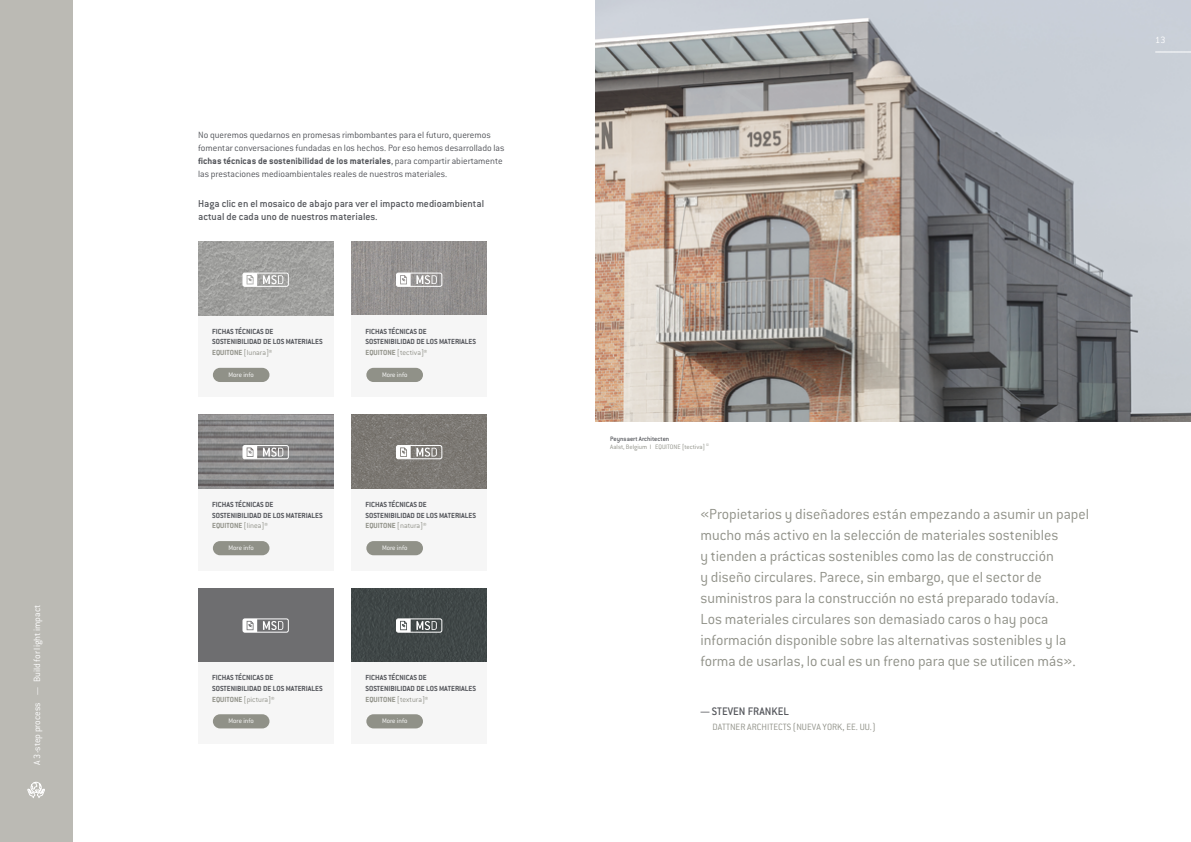
<style>
.page{position:relative;width:1191px;height:842px;background:#fff}
.page>*{position:absolute;margin:0;border:0;box-sizing:border-box;transform-origin:0 0}
.t1{font:300 16px/21px "ITC Conduit LTCE";color:#909188}
.t2{font:500 12px "ITC Conduit LTCE";color:#54565b}
.t3{font:500 11px/13px "ITC Conduit LTCE";color:#54565b}
.t4{font:300 10px/13px "ITC Conduit LTCE";color:#54565b}
.t5{font:300 10px "ITC Conduit LTCE";color:#fff}
.t6{font:300 10px "ITC Conduit LTCE";color:#909188}
.t7{font:700 8.1px/10.8px "ITC Conduit LTCE";color:#54565b}
.t8{font:300 7.3px "ITC Conduit LTCE";color:#fff}
.t9{font:300 7px/8px "ITC Conduit LTCE";color:#909188}
.s1{font-weight:700}
.s2{color:#909188}
.s3{font-weight:300;color:#909188}
.s4{font-weight:500;color:#54565b}
</style>
<div class="page">
<img style="left:351px;top:415px;width:136px;height:74px">
<div style="left:0;top:0;width:72px;height:842px;background:#bbbab4"></div>
<svg style="left:27px;top:782px;width:18px;height:16px"></svg>
<img style="left:595px;top:0;width:596px;height:421px">
<hr style="left:1155px;top:52px;width:36px;height:1px;background:#fff">
<div style="left:351px;top:588px;width:136px;height:74px;background:#404747"></div>
<img style="left:351px;top:241px;width:136px;height:74px">
<img style="left:198px;top:415px;width:135px;height:74px">
<div style="left:198px;top:316px;width:135px;height:81px;background:#f6f6f6"></div>
<img style="left:198px;top:241px;width:135px;height:75px">
<div style="left:198px;top:489px;width:135px;height:81px;background:#f6f6f6"></div>
<div style="left:198px;top:662px;width:135px;height:81px;background:#f6f6f6"></div>
<div style="left:351px;top:316px;width:135px;height:81px;background:#f6f6f6"></div>
<div style="left:351px;top:489px;width:135px;height:81px;background:#f6f6f6"></div>
<div style="left:351px;top:662px;width:135px;height:81px;background:#f6f6f6"></div>
<div style="left:243px;top:273px;width:46px;height:14px;border:1px solid #fff;border-radius:2px"></div>
<svg style="left:263px;top:275px;width:20px;height:9px"></svg>
<svg style="left:243px;top:273px;width:14px;height:13px"></svg>
<div style="left:243px;top:445px;width:46px;height:14px;border:1px solid #fff;border-radius:2px"></div>
<svg style="left:263px;top:448px;width:20px;height:9px"></svg>
<svg style="left:243px;top:445px;width:14px;height:14px"></svg>
<div style="left:243px;top:619px;width:46px;height:13px;border:1px solid #fff;border-radius:2px"></div>
<svg style="left:263px;top:621px;width:20px;height:9px"></svg>
<svg style="left:243px;top:619px;width:14px;height:13px"></svg>
<div style="left:396px;top:273px;width:46px;height:14px;border:1px solid #fff;border-radius:2px"></div>
<svg style="left:396px;top:273px;width:41px;height:13px"></svg>
<div style="left:396px;top:445px;width:46px;height:14px;border:1px solid #fff;border-radius:2px"></div>
<svg style="left:396px;top:445px;width:41px;height:14px"></svg>
<div style="left:396px;top:619px;width:46px;height:13px;border:1px solid #fff;border-radius:2px"></div>
<svg style="left:396px;top:619px;width:41px;height:13px"></svg>
<div style="left:213px;top:368px;width:56px;height:14px;background:#909188;border-radius:7px"></div>
<div style="left:213px;top:541px;width:56px;height:14px;background:#909188;border-radius:7px"></div>
<div style="left:213px;top:714px;width:56px;height:14px;background:#909188;border-radius:7px"></div>
<div style="left:366px;top:368px;width:57px;height:14px;background:#909188;border-radius:7px"></div>
<div style="left:366px;top:541px;width:57px;height:14px;background:#909188;border-radius:7px"></div>
<div style="left:366px;top:714px;width:57px;height:14px;background:#909188;border-radius:7px"></div>
<p class="t5" style="left:31px;top:765px;width:161px;rotate:-90deg">A 3-step process — Build for light impact</p>
<p class="t4" style="left:198px;top:129px;width:308px">No queremos quedarnos en promesas rimbombantes para el futuro, queremos fomentar conversaciones fundadas en los hechos. Por eso hemos desarrollado las <span class="s1">fichas técnicas de sostenibilidad de los materiales</span>, para compartir abiertamente las prestaciones medioambientales reales de nuestros materiales.</p>
<p class="t3" style="left:198px;top:197px;width:287px">Haga clic en el mosaico de abajo para ver el impacto medioambiental actual de cada uno de nuestros materiales.</p>
<p class="t7" style="left:212px;top:325px;width:112px">FICHAS TÉCNICAS DE<br>SOSTENIBILIDAD DE LOS MATERIALES<br><span class="s2">EQUITONE</span> <span class="s3">[lunara]®</span></p>
<p class="t8" style="left:228px;top:370px;width:27px">More info</p>
<p class="t7" style="left:365px;top:325px;width:112px">FICHAS TÉCNICAS DE<br>SOSTENIBILIDAD DE LOS MATERIALES<br><span class="s2">EQUITONE</span> <span class="s3">[tectiva]®</span></p>
<p class="t8" style="left:382px;top:370px;width:27px">More info</p>
<p class="t7" style="left:212px;top:499px;width:112px">FICHAS TÉCNICAS DE<br>SOSTENIBILIDAD DE LOS MATERIALES<br><span class="s2">EQUITONE</span> <span class="s3">[linea]®</span></p>
<p class="t8" style="left:228px;top:544px;width:27px">More info</p>
<p class="t7" style="left:365px;top:499px;width:112px">FICHAS TÉCNICAS DE<br>SOSTENIBILIDAD DE LOS MATERIALES<br><span class="s2">EQUITONE</span> <span class="s3">[natura]®</span></p>
<p class="t8" style="left:382px;top:544px;width:27px">More info</p>
<p class="t7" style="left:212px;top:672px;width:112px">FICHAS TÉCNICAS DE<br>SOSTENIBILIDAD DE LOS MATERIALES<br><span class="s2">EQUITONE</span> <span class="s3">[pictura]®</span></p>
<p class="t8" style="left:228px;top:717px;width:27px">More info</p>
<p class="t7" style="left:365px;top:672px;width:112px">FICHAS TÉCNICAS DE<br>SOSTENIBILIDAD DE LOS MATERIALES<br><span class="s2">EQUITONE</span> <span class="s3">[textura]®</span></p>
<p class="t8" style="left:382px;top:717px;width:27px">More info</p>
<p class="t5" style="left:1155px;top:34px;width:12px">13</p>
<p class="t9" style="left:610px;top:434px;width:100px"><span class="s4">Peynsaert Architecten<br></span>Aalst, Belgium I EQUITONE [tectiva] <sup>©</sup></p>
<p class="t1" style="left:700px;top:503px;width:390px">«Propietarios y diseñadores están empezando a asumir un papel mucho más activo en la selección de materiales sostenibles<br>y tienden a prácticas sostenibles como las de construcción<br>y diseño circulares. Parece, sin embargo, que el sector de suministros para la construcción no está preparado todavía.<br>Los materiales circulares son demasiado caros o hay poca información disponible sobre las alternativas sostenibles y la forma de usarlas, lo cual es un freno para que se utilicen más».</p>
<p class="t2" style="left:700px;top:705px;width:90px">— STEVEN FRANKEL</p>
<p class="t6" style="left:712px;top:722px;width:165px">DATTNER ARCHITECTS (NUEVA YORK, EE. UU.)</p>
</div>
